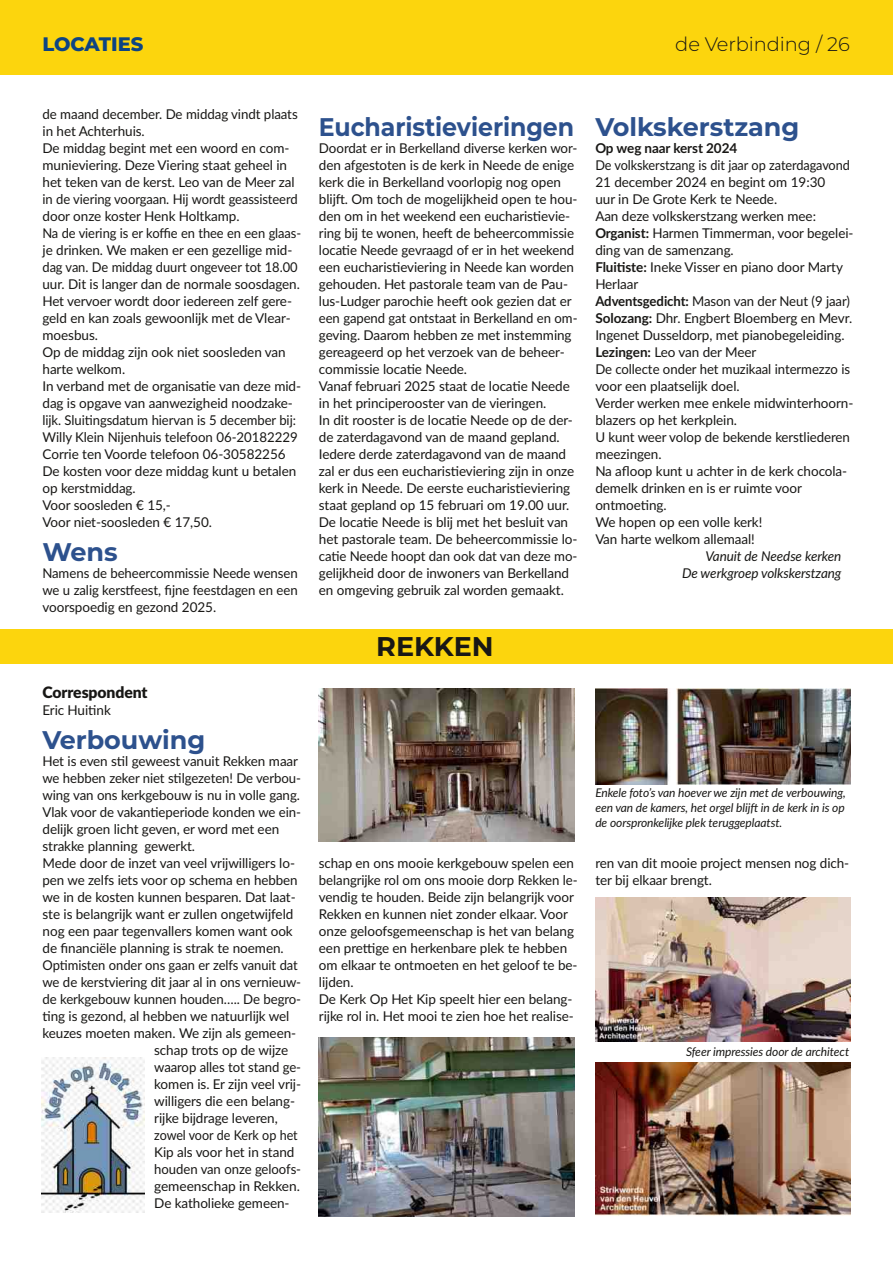
<style>
.page{position:relative;width:893px;height:1263px;background:#fff}
.page>*{position:absolute;margin:0;border:0;box-sizing:border-box;transform-origin:0 0}
.t1{font:700 27px "Montserrat";color:#181715}
.t2{font:700 25.5px "Montserrat";letter-spacing:-.005em;color:#2d518d}
.t3{font:700 25.5px "Montserrat";letter-spacing:-.005em;color:#2d518d;scale:.93 1}
.t4{font:300 19.5px "Montserrat";letter-spacing:-.005em;color:#181715}
.t5{font:800 19.5px "Montserrat";letter-spacing:-.01em;color:#0d4483}
.t6{font:900 15.75px "Lato";letter-spacing:-.01em;color:#181715}
.t7{font:13.5px/17px "Lato";letter-spacing:-.005em;color:#181715}
.t8{font:13.5px/17px "Lato";letter-spacing:-.005em;color:#181715;scale:.94 1}
.t9{font:italic 13.5px/17px "Lato";letter-spacing:-.01em;color:#181715;text-align:right}
.t10{font:13.5px "Lato";letter-spacing:-.005em;color:#181715;scale:.96 1}
.t11{font:13.5px "Lato";letter-spacing:-.005em;color:#181715;scale:.93 1}
.t12{font:700 13.5px "Lato";letter-spacing:-.005em;color:#181715}
.t13{font:italic 12px/15px "Lato";letter-spacing:-.005em;color:#181715;text-align:justify}
.s1{font-weight:700}
</style>
<div class="page">
<div style="left:0;top:629px;width:893px;height:34px;background:#fcd50d"></div>
<img style="left:42px;top:1057px;width:103px;height:155px">
<img style="left:319px;top:689px;width:255px;height:152px">
<img style="left:319px;top:1037px;width:255px;height:179px">
<img style="left:595px;top:897px;width:255px;height:144px">
<img style="left:595px;top:1062px;width:255px;height:154px">
<hr style="left:892px;top:102px;width:1px;height:34px;background:#fcd50d">
<hr style="left:892px;top:697px;width:1px;height:34px;background:#fcd50d">
<img style="left:595px;top:689px;width:255px;height:95px">
<div style="left:0;top:0;width:893px;height:74px;background:#fcd50d"></div>
<h3 class="t5" style="left:43px;top:32px;width:102px">LOCATIES</h3>
<h3 class="t4" style="left:675px;top:32px;width:176px">de Verbinding / 26</h3>
<p class="t7" style="left:43px;top:106px;width:260px">de maand december. De middag vindt plaats in het Achterhuis.<br>De middag begint met een woord en com‐ munieviering. Deze Viering staat geheel in het teken van de kerst. Leo van de Meer zal in de viering voorgaan. Hij wordt geassisteerd door onze koster Henk Holtkamp.<br>Na de viering is er koffie en thee en een glaas‐ je drinken. We maken er een gezellige mid‐ dag van. De middag duurt ongeveer tot 18.00 uur. Dit is langer dan de normale soosdagen.<br>Het vervoer wordt door iedereen zelf gere‐ geld en kan zoals gewoonlijk met de Vlear‐ moesbus.<br>Op de middag zijn ook niet soosleden van harte welkom.<br>In verband met de organisatie van deze mid‐ dag is opgave van aanwezigheid noodzake‐ lijk. Sluitingsdatum hiervan is 5 december bij:<br>Willy Klein Nijenhuis telefoon 06‐20182229<br>Corrie ten Voorde telefoon 06‐30582256<br>De kosten voor deze middag kunt u betalen op kerstmiddag.<br>Voor soosleden € 15,‐<br>Voor niet‐soosleden € 17,50.</p>
<h2 class="t2" style="left:43px;top:537px;width:77px">Wens</h2>
<p class="t7" style="left:43px;top:566px;width:257px;text-align:justify">Namens de beheercommissie Neede wensen we u zalig kerstfeest, fijne feestdagen en een voorspoedig en gezond 2025.</p>
<p class="t6" style="left:43px;top:685px;width:107px">Correspondent</p>
<p class="t7" style="left:43px;top:702px;width:70px">Eric Huitink</p>
<h2 class="t2" style="left:43px;top:724px;width:164px">Verbouwing</h2>
<p class="t7" style="left:43px;top:753px;width:257px">Het is even stil geweest vanuit Rekken maar</p>
<p class="t7" style="left:43px;top:770px;width:260px">we hebben zeker niet stilgezeten! De verbou‐</p>
<p class="t7" style="left:43px;top:787px;width:259px">wing van ons kerkgebouw is nu in volle gang.</p>
<p class="t7" style="left:43px;top:804px;width:260px">Vlak voor de vakantieperiode konden we ein‐</p>
<p class="t7" style="left:43px;top:821px;width:238px">delijk groen licht geven, er word met een</p>
<p class="t7" style="left:43px;top:838px;width:154px">strakke planning gewerkt.</p>
<p class="t7" style="left:43px;top:855px;width:254px">Mede door de inzet van veel vrijwilligers lo‐</p>
<p class="t7" style="left:43px;top:872px;width:257px">pen we zelfs iets voor op schema en hebben</p>
<p class="t7" style="left:43px;top:889px;width:255px">we in de kosten kunnen besparen. Dat laat‐</p>
<p class="t7" style="left:43px;top:906px;width:252px">ste is belangrijk want er zullen ongetwijfeld</p>
<p class="t7" style="left:43px;top:923px;width:252px">nog een paar tegenvallers komen want ook</p>
<p class="t7" style="left:43px;top:940px;width:243px">de financiële planning is strak te noemen.</p>
<p class="t10" style="left:43px;top:959px;width:267px">Optimisten onder ons gaan er zelfs vanuit dat</p>
<p class="t7" style="left:43px;top:974px;width:260px">we de kerstviering dit jaar al in ons vernieuw‐</p>
<p class="t7" style="left:43px;top:991px;width:260px">de kerkgebouw kunnen houden….. De begro‐</p>
<p class="t7" style="left:43px;top:1008px;width:248px">ting is gezond, al hebben we natuurlijk wel</p>
<p class="t7" style="left:43px;top:1025px;width:255px">keuzes moeten maken. We zijn als gemeen‐</p>
<p class="t7" style="left:154px;top:1042px;width:135px">schap trots op de wijze</p>
<p class="t7" style="left:154px;top:1059px;width:148px">waarop alles tot stand ge‐</p>
<p class="t7" style="left:154px;top:1076px;width:148px">komen is. Er zijn veel vrij‐</p>
<p class="t7" style="left:154px;top:1093px;width:142px">willigers die een belang‐</p>
<p class="t7" style="left:154px;top:1110px;width:125px">rijke bijdrage leveren,</p>
<p class="t11" style="left:154px;top:1129px;width:156px">zowel voor de Kerk op het</p>
<p class="t7" style="left:154px;top:1144px;width:142px">Kip als voor het in stand</p>
<p class="t7" style="left:154px;top:1161px;width:148px">houden van onze geloofs‐</p>
<p class="t7" style="left:154px;top:1178px;width:147px">gemeenschap in Rekken.</p>
<p class="t7" style="left:154px;top:1195px;width:137px">De katholieke gemeen‐</p>
<h2 class="t3" style="left:319px;top:111px;width:276px">Eucharistievieringen</h2>
<p class="t7" style="left:319px;top:140px;width:260px">Doordat er in Berkelland diverse kerken wor‐ den afgestoten is de kerk in Neede de enige kerk die in Berkelland voorlopig nog open blijft. Om toch de mogelijkheid open te hou‐ den om in het weekend een eucharistievie‐ ring bij te wonen, heeft de beheercommissie locatie Neede gevraagd of er in het weekend een eucharistieviering in Neede kan worden gehouden. Het pastorale team van de Pau‐ lus‐Ludger parochie heeft ook gezien dat er een gapend gat ontstaat in Berkelland en om‐ geving. Daarom hebben ze met instemming gereageerd op het verzoek van de beheer‐ commissie locatie Neede.<br>Vanaf februari 2025 staat de locatie Neede in het principerooster van de vieringen.<br>In dit rooster is de locatie Neede op de der‐ de zaterdagavond van de maand gepland.<br>Iedere derde zaterdagavond van de maand zal er dus een eucharistieviering zijn in onze kerk in Neede. De eerste eucharistieviering staat gepland op 15 februari om 19.00 uur.<br>De locatie Neede is blij met het besluit van het pastorale team. De beheercommissie lo‐ catie Neede hoopt dan ook dat van deze mo‐ gelijkheid door de inwoners van Berkelland en omgeving gebruik zal worden gemaakt.</p>
<h1 class="t1" style="left:376px;top:629px;width:119px">REKKEN</h1>
<h2 class="t2" style="left:595px;top:111px;width:205px">Volkskerstzang</h2>
<p class="t12" style="left:595px;top:142px;width:144px">Op weg naar kerst 2024</p>
<p class="t8" style="left:595px;top:158px;width:276px">De volkskerstzang is dit jaar op zaterdagavond<br>21 december 2024 en begint om 19:30<br>uur in De Grote Kerk te Neede.<br>Aan deze volkskerstzang werken mee:<br><span class="s1">Organist:</span> Harmen Timmerman, voor begelei‐ ding van de samenzang.<br><span class="s1">Fluitiste:</span> Ineke Visser en piano door Marty<br>Herlaar<br><span class="s1">Adventsgedicht:</span> Mason van der Neut (9 jaar)<br><span class="s1">Solozang:</span> Dhr. Engbert Bloemberg en Mevr.<br>Ingenet Dusseldorp, met pianobegeleiding.<br><span class="s1">Lezingen:</span> Leo van der Meer<br>De collecte onder het muzikaal intermezzo is voor een plaatselijk doel.<br>Verder werken mee enkele midwinterhoorn‐ blazers op het kerkplein.<br>U kunt weer volop de bekende kerstliederen meezingen.<br>Na afloop kunt u achter in de kerk chocola‐ demelk drinken en is er ruimte voor ontmoeting.<br>We hopen op een volle kerk!<br>Van harte welkom allemaal!</p>
<p class="t9" style="left:682px;top:549px;width:161px">Vanuit de Needse kerken<br>De werkgroep volkskerstzang</p>
<p class="t13" style="left:595px;top:786px;width:252px">Enkele foto’s van hoever we zijn met de verbouwing, een van de kamers, het orgel blijft in de kerk in is op de oorspronkelijke plek teruggeplaatst.</p>
<p class="t7" style="left:319px;top:855px;width:260px">schap en ons mooie kerkgebouw spelen een belangrijke rol om ons mooie dorp Rekken le‐ vendig te houden. Beide zijn belangrijk voor Rekken en kunnen niet zonder elkaar. Voor onze geloofsgemeenschap is het van belang een prettige en herkenbare plek te hebben om elkaar te ontmoeten en het geloof te be‐ lijden.<br>De Kerk Op Het Kip speelt hier een belang‐ rijke rol in. Het mooi te zien hoe het realise‐</p>
<p class="t7" style="left:595px;top:855px;width:255px">ren van dit mooie project mensen nog dich‐ ter bij elkaar brengt.</p>
<p class="t13" style="left:686px;top:1045px;width:165px">Sfeer impressies door de architect</p>
</div>
